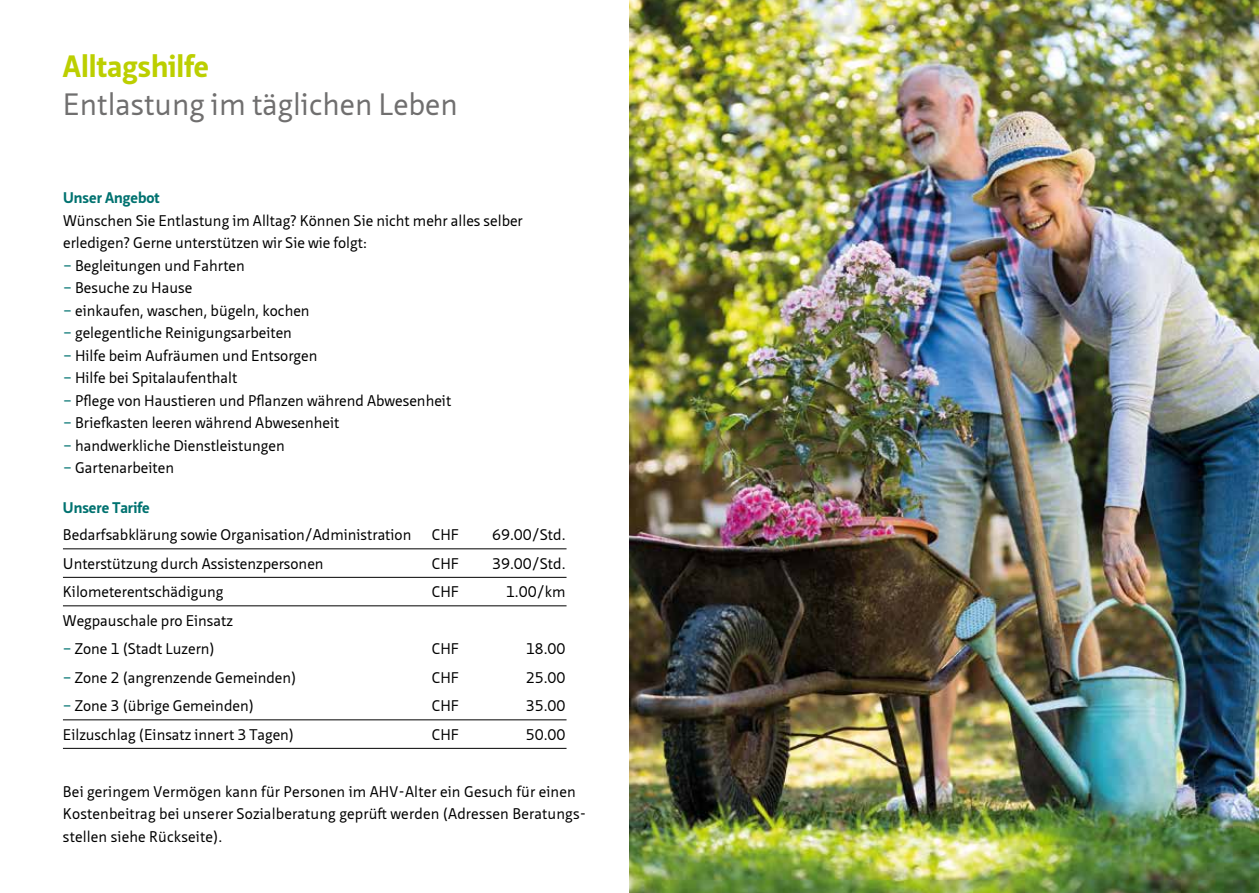
<style>
.page{position:relative;width:1259px;height:893px;background:#fff}
.page>*{position:absolute;margin:0;border:0;box-sizing:border-box;transform-origin:0 0}
.t1{font:30px "Neue Sans Pro";color:#706f6f}
.t2{font:700 30px "Neue Sans Pro";color:#bccf00}
.t3{font:15px/22.5px "Neue Sans Pro";color:#000}
.t4{font:700 15px "Neue Sans Pro";color:#007270}
.s1{color:#007270}
</style>
<div class="page">
<hr style="left:63px;top:549px;width:503px;height:1px;background:#000">
<hr style="left:63px;top:577px;width:503px;height:1px;background:#000">
<hr style="left:63px;top:606px;width:503px;height:1px;background:#000">
<hr style="left:63px;top:720px;width:503px;height:1px;background:#000">
<hr style="left:63px;top:748px;width:503px;height:1px;background:#000">
<img style="left:629px;top:0;width:630px;height:893px">
<h1 class="t2" style="left:63px;top:47px;width:147px">Alltagshilfe</h1>
<h1 class="t1" style="left:63px;top:85px;width:396px">Entlastung im täglichen Leben</h1>
<p class="t4" style="left:63px;top:188px;width:98px">Unser Angebot</p>
<p class="t3" style="left:63px;top:209px;width:461px">Wünschen Sie Entlastung im Alltag? Können Sie nicht mehr alles selber erledigen? Gerne unterstützen wir Sie wie folgt:</p>
<p class="t3" style="left:63px;top:254px;width:183px"><span class="s1">–</span> Begleitungen und Fahrten</p>
<p class="t3" style="left:63px;top:277px;width:131px"><span class="s1">–</span> Besuche zu Hause</p>
<p class="t3" style="left:63px;top:299px;width:248px"><span class="s1">–</span> einkaufen, waschen, bügeln, kochen</p>
<p class="t3" style="left:63px;top:322px;width:230px"><span class="s1">–</span> gelegentliche Reinigungsarbeiten</p>
<p class="t3" style="left:63px;top:344px;width:256px"><span class="s1">–</span> Hilfe beim Aufräumen und Entsorgen</p>
<p class="t3" style="left:63px;top:367px;width:176px"><span class="s1">–</span> Hilfe bei Spitalaufenthalt</p>
<p class="t3" style="left:63px;top:389px;width:389px"><span class="s1">–</span> Pflege von Haustieren und Pflanzen während Abwesenheit</p>
<p class="t3" style="left:63px;top:412px;width:278px"><span class="s1">–</span> Briefkasten leeren während Abwesenheit</p>
<p class="t3" style="left:63px;top:434px;width:223px"><span class="s1">–</span> handwerkliche Dienstleistungen</p>
<p class="t3" style="left:63px;top:457px;width:112px"><span class="s1">–</span> Gartenarbeiten</p>
<p class="t4" style="left:63px;top:498px;width:88px">Unsere Tarife</p>
<p class="t3" style="left:63px;top:523px;width:350px">Bedarfsabklärung sowie Organisation/Administration</p>
<p class="t3" style="left:432px;top:523px;width:29px">CHF</p>
<p class="t3" style="left:492px;top:523px;width:75px">69.00/Std.</p>
<p class="t3" style="left:63px;top:552px;width:262px">Unterstützung durch Assistenzpersonen</p>
<p class="t3" style="left:432px;top:552px;width:29px">CHF</p>
<p class="t3" style="left:492px;top:552px;width:75px">39.00/Std.</p>
<p class="t3" style="left:63px;top:580px;width:162px">Kilometerentschädigung</p>
<p class="t3" style="left:432px;top:580px;width:29px">CHF</p>
<p class="t3" style="left:506px;top:580px;width:61px">1.00/km</p>
<p class="t3" style="left:63px;top:609px;width:171px">Wegpauschale pro Einsatz</p>
<p class="t3" style="left:63px;top:637px;width:153px"><span class="s1">–</span> Zone 1 (Stadt Luzern)</p>
<p class="t3" style="left:432px;top:637px;width:29px">CHF</p>
<p class="t3" style="left:526px;top:637px;width:41px">18.00</p>
<p class="t3" style="left:63px;top:666px;width:235px"><span class="s1">–</span> Zone 2 (angrenzende Gemeinden)</p>
<p class="t3" style="left:432px;top:666px;width:29px">CHF</p>
<p class="t3" style="left:526px;top:666px;width:41px">25.00</p>
<p class="t3" style="left:63px;top:694px;width:192px"><span class="s1">–</span> Zone 3 (übrige Gemeinden)</p>
<p class="t3" style="left:432px;top:694px;width:29px">CHF</p>
<p class="t3" style="left:526px;top:694px;width:41px">35.00</p>
<p class="t3" style="left:63px;top:723px;width:233px">Eilzuschlag (Einsatz innert 3 Tagen)</p>
<p class="t3" style="left:432px;top:723px;width:29px">CHF</p>
<p class="t3" style="left:526px;top:723px;width:41px">50.00</p>
<p class="t3" style="left:63px;top:780px;width:525px">Bei geringem Vermögen kann für Personen im AHV-Alter ein Gesuch für einen<br>Kostenbeitrag bei unserer Sozialberatung geprüft werden (Adressen Beratungs&shy;stellen siehe Rückseite).</p>
</div>
